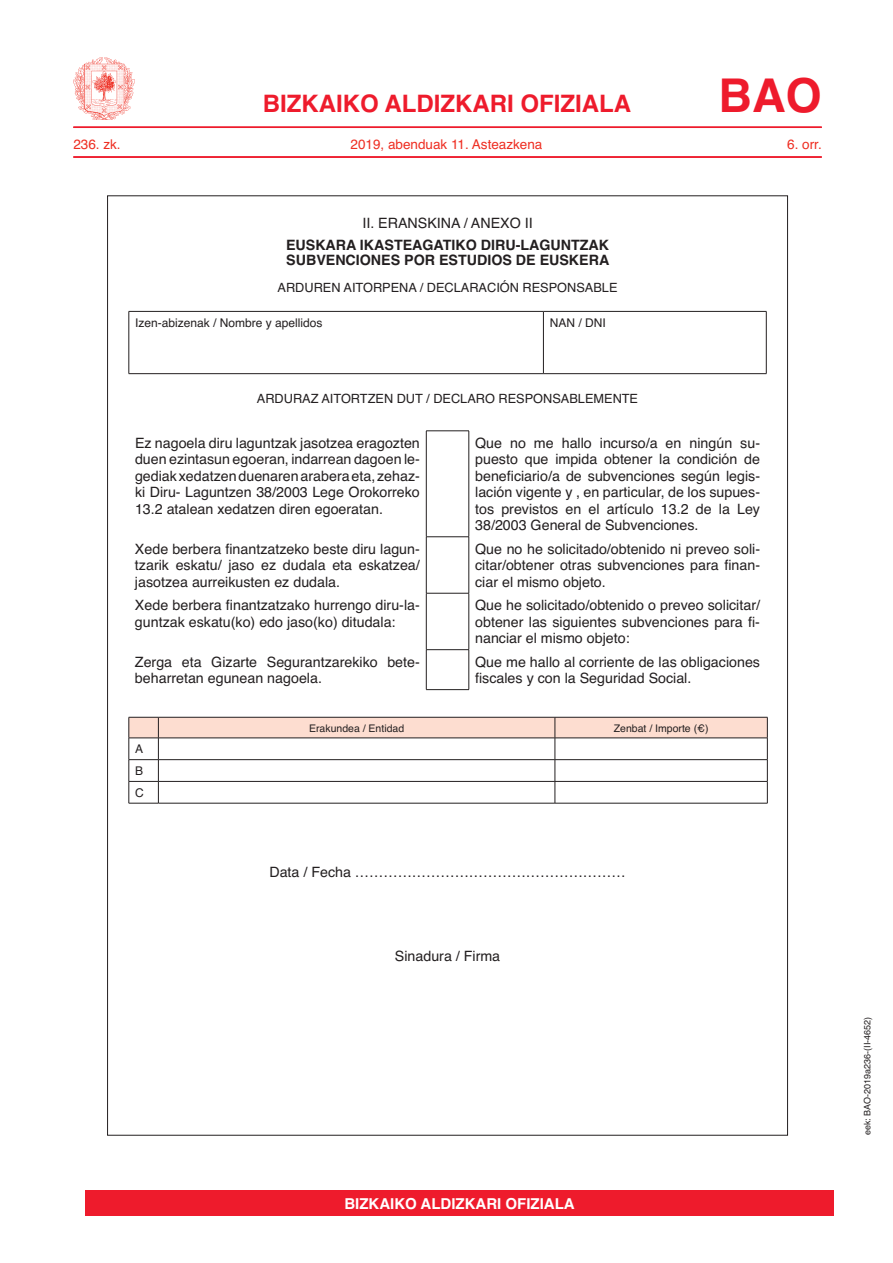
<style>
.page{position:relative;width:893px;height:1263px;background:#fff}
.page>*{position:absolute;margin:0;border:0;box-sizing:border-box;transform-origin:0 0}
.t1{font:700 46.5px "Helvetica";color:#ee1b2c}
.t2{font:700 24px "Helvetica";color:#ee1b2c}
.t3{font:700 15px "Helvetica";color:#fff}
.t4{font:14.25px/16.5px "Helvetica";color:#231f20;text-align:justify}
.t5{font:700 14.25px/15.8px "Helvetica";color:#231f20}
.t6{font:13.5px "Helvetica";color:#ee2e22}
.t7{font:12.75px "Helvetica";color:#231f20}
.t8{font:12px/21.8px "Helvetica";color:#231f20;text-align:justify}
.t9{font:10.5px "Helvetica";color:#231f20}
.t10{font:9px "Helvetica";color:#231f20}
</style>
<div class="page">
<hr style="left:73px;top:126px;width:749px;height:2px;background:#ee1b2c">
<hr style="left:73px;top:156px;width:749px;height:2px;background:#ee1b2c">
<img style="left:74px;top:58px;width:61px;height:61px">
<hr style="left:543px;top:373px;width:223px;height:1px;background:#231f20">
<hr style="left:543px;top:311px;width:223px;height:1px;background:#231f20">
<hr style="left:766px;top:312px;width:1px;height:61px;background:#231f20">
<hr style="left:129px;top:311px;width:414px;height:1px;background:#231f20">
<hr style="left:129px;top:312px;width:1px;height:61px;background:#231f20">
<hr style="left:543px;top:312px;width:1px;height:61px;background:#231f20">
<hr style="left:129px;top:373px;width:414px;height:1px;background:#231f20">
<hr style="left:426px;top:431px;width:43px;height:1px;background:#231f20">
<hr style="left:426px;top:431px;width:1px;height:106px;background:#231f20">
<hr style="left:469px;top:431px;width:1px;height:106px;background:#231f20">
<hr style="left:426px;top:536px;width:43px;height:1px;background:#231f20">
<hr style="left:426px;top:537px;width:1px;height:56px;background:#231f20">
<hr style="left:469px;top:537px;width:1px;height:56px;background:#231f20">
<hr style="left:426px;top:593px;width:43px;height:1px;background:#231f20">
<hr style="left:426px;top:593px;width:1px;height:56px;background:#231f20">
<hr style="left:469px;top:593px;width:1px;height:56px;background:#231f20">
<hr style="left:426px;top:649px;width:43px;height:1px;background:#231f20">
<hr style="left:426px;top:650px;width:1px;height:39px;background:#231f20">
<hr style="left:469px;top:650px;width:1px;height:39px;background:#231f20">
<hr style="left:426px;top:689px;width:43px;height:1px;background:#231f20">
<svg style="left:129px;top:717px;width:639px;height:87px"></svg>
<hr style="left:158px;top:803px;width:397px;height:1px;background:#231f20">
<div style="left:85px;top:1191px;width:748px;height:25px;background:#ee1b2c"></div>
<h2 class="t2" style="left:263px;top:84px;width:370px">BIZKAIKO ALDIZKARI OFIZIALA</h2>
<h1 class="t1" style="left:718px;top:58px;width:105px">BAO</h1>
<p class="t6" style="left:73px;top:134px;width:49px">236. zk.</p>
<p class="t6" style="left:350px;top:134px;width:193px">2019, abenduak 11. Asteazkena</p>
<p class="t6" style="left:787px;top:134px;width:36px">6. orr.</p>
<p class="t4" style="left:362px;top:215px;width:172px">II. ERANSKINA / ANEXO II</p>
<p class="t5" style="left:286px;top:237px;width:325px">EUSKARA IKASTEAGATIKO DIRU-LAGUNTZAK<br>SUBVENCIONES POR ESTUDIOS DE EUSKERA</p>
<p class="t7" style="left:278px;top:278px;width:341px">ARDUREN AITORPENA / DECLARACIÓN RESPONSABLE</p>
<p class="t8" style="left:135px;top:312px;width:189px">Izen-abizenak / Nombre y apellidos</p>
<p class="t8" style="left:550px;top:312px;width:58px">NAN / DNI</p>
<p class="t7" style="left:257px;top:389px;width:383px">ARDURAZ AITORTZEN DUT / DECLARO RESPONSABLEMENTE</p>
<p class="t4" style="left:135px;top:435px;width:286px">Ez nagoela diru laguntzak jasotzea eragozten duen ezintasun egoeran, indarrean dagoen le&shy;gediak xedatzen duenaren arabera eta, zehaz&shy;ki Diru- Laguntzen 38/2003 Lege Orokorreko 13.2 atalean xedatzen diren egoeratan.</p>
<p class="t4" style="left:475px;top:435px;width:286px">Que no me hallo incurso/a en ningún su&shy;puesto que impida obtener la condición de beneficiario/a de subvenciones según legis&shy;lación vigente y , en particular, de los supues&shy;tos previstos en el artículo 13.2 de la Ley 38/2003 General de Subvenciones.</p>
<p class="t4" style="left:135px;top:541px;width:286px">Xede berbera finantzatzeko beste diru lagun&shy;tzarik eskatu/ jaso ez dudala eta eskatzea/ jasotzea aurreikusten ez dudala.</p>
<p class="t4" style="left:475px;top:541px;width:286px">Que no he solicitado/obtenido ni preveo soli&shy;citar/obtener otras subvenciones para finan&shy;ciar el mismo objeto.</p>
<p class="t4" style="left:135px;top:597px;width:286px">Xede berbera finantzatzako hurrengo diru-la&shy;guntzak eskatu(ko) edo jaso(ko) ditudala:</p>
<p class="t4" style="left:475px;top:597px;width:286px">Que he solicitado/obtenido o preveo solicitar/ obtener las siguientes subvenciones para fi&shy;nanciar el mismo objeto:</p>
<p class="t4" style="left:135px;top:654px;width:286px">Zerga eta Gizarte Segurantzarekiko bete&shy;beharretan egunean nagoela.</p>
<p class="t4" style="left:475px;top:654px;width:286px">Que me hallo al corriente de las obligaciones fiscales y con la Seguridad Social.</p>
<p class="t9" style="left:309px;top:720px;width:97px">Erakundea / Entidad</p>
<p class="t9" style="left:614px;top:720px;width:96px">Zenbat / Importe (€)</p>
<p class="t8" style="left:135px;top:738px;width:10px">A B C</p>
<p class="t4" style="left:269px;top:864px;width:358px">Data / Fecha …………………………………………………</p>
<p class="t4" style="left:395px;top:948px;width:107px">Sinadura / Firma</p>
<p class="t3" style="left:344px;top:1192px;width:232px">BIZKAIKO ALDIZKARI OFIZIALA</p>
<p class="t10" style="left:860px;top:1135px;width:120px;rotate:-90deg">eek: BAO-2019a236-(II-4652)</p>
</div>
